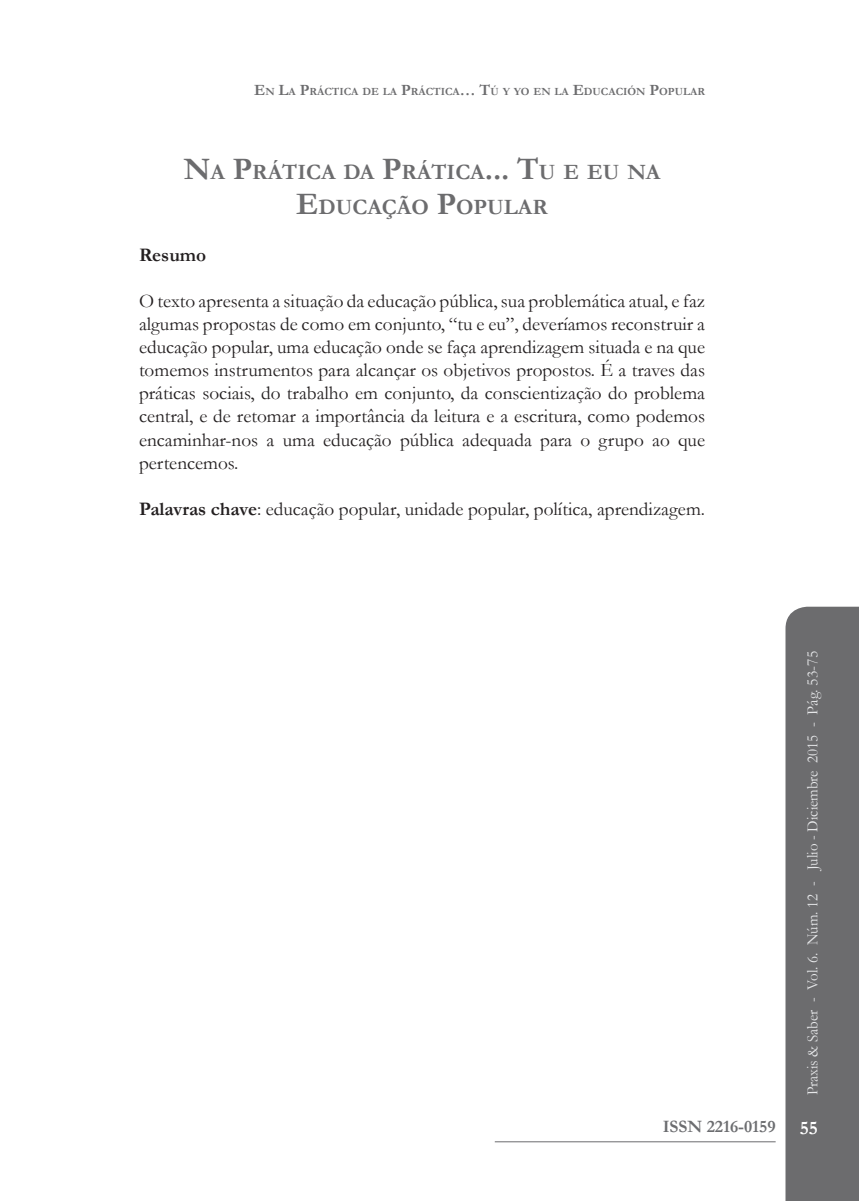
<style>
.page{position:relative;width:859px;height:1201px;background:#fff}
.page>*{position:absolute;margin:0;border:0;box-sizing:border-box;transform-origin:0 0}
.t1{font:700 22.05px/35px "Garamond";color:#6c6c6e;text-align:center}
.t2{font:19.25px/23.1px "Garamond";color:#231f20;text-align:justify}
.t3{font:700 19.25px "Garamond";color:#231f20}
.t4{font:700 19.25px "Garamond";color:#fff}
.t5{font:700 17.5px "Garamond";color:#6c6d70}
.t6{font:15.75px "Garamond";color:#e6e7e9;scale:.95 1}
.t7{font:700 11.03px "Garamond";color:#6c6c6e}
.s1{font-size:15.75px}
.s2{font-size:31.5px}
.s3{font-weight:700}
</style>
<div class="page">
<div style="left:785px;top:606px;width:73px;height:594px;background:#6c6c6e"></div>
<hr style="left:494px;top:1141px;width:281px;height:1px;background:#6c6c6e">
<p class="t7" style="left:254px;top:84px;width:452px"><span class="s1">E</span>N <span class="s1">L</span>A <span class="s1">P</span>RÁCTICA DE LA <span class="s1">P</span>RÁCTICA<span class="s1">… T</span>Ú Y YO EN LA <span class="s1">E</span>DUCACIÓN <span class="s1">P</span>OPULAR</p>
<p class="t1" style="left:184px;top:155px;width:477px"><span class="s2">N</span>A <span class="s2">P</span>RÁTICA DA <span class="s2">P</span>RÁTICA<span class="s2">... T</span>U E EU NA<br><span class="s2">E</span>DUCAÇÃO <span class="s2">P</span>OPULAR</p>
<p class="t3" style="left:139px;top:241px;width:69px">Resumo</p>
<p class="t2" style="left:139px;top:289px;width:567px">O texto apresenta a situação da educação pública, sua problemática atual, e faz algumas propostas de como em conjunto, “tu e eu”, deveríamos reconstruir a educação popular, uma educação onde se faça aprendizagem situada e na que tomemos instrumentos para alcançar os objetivos propostos. É a traves das práticas sociais, do trabalho em conjunto, da conscientização do problema central, e de retomar a importância da leitura e a escritura, como podemos encaminhar-nos a uma educação pública adequada para o grupo ao que pertencemos.</p>
<p class="t2" style="left:139px;top:497px;width:567px"><span class="s3">Palavras chave</span>: educação popular, unidade popular, política, aprendizagem.</p>
<p class="t6" style="left:801px;top:1095px;width:469px;rotate:-90deg">Praxis &amp; Saber - Vol. 6. Núm. 12 - Julio - Diciembre 2015 - Pág. 53-75</p>
<p class="t5" style="left:662px;top:1114px;width:114px">ISSN 2216-0159</p>
<p class="t4" style="left:799px;top:1114px;width:20px">55</p>
</div>
